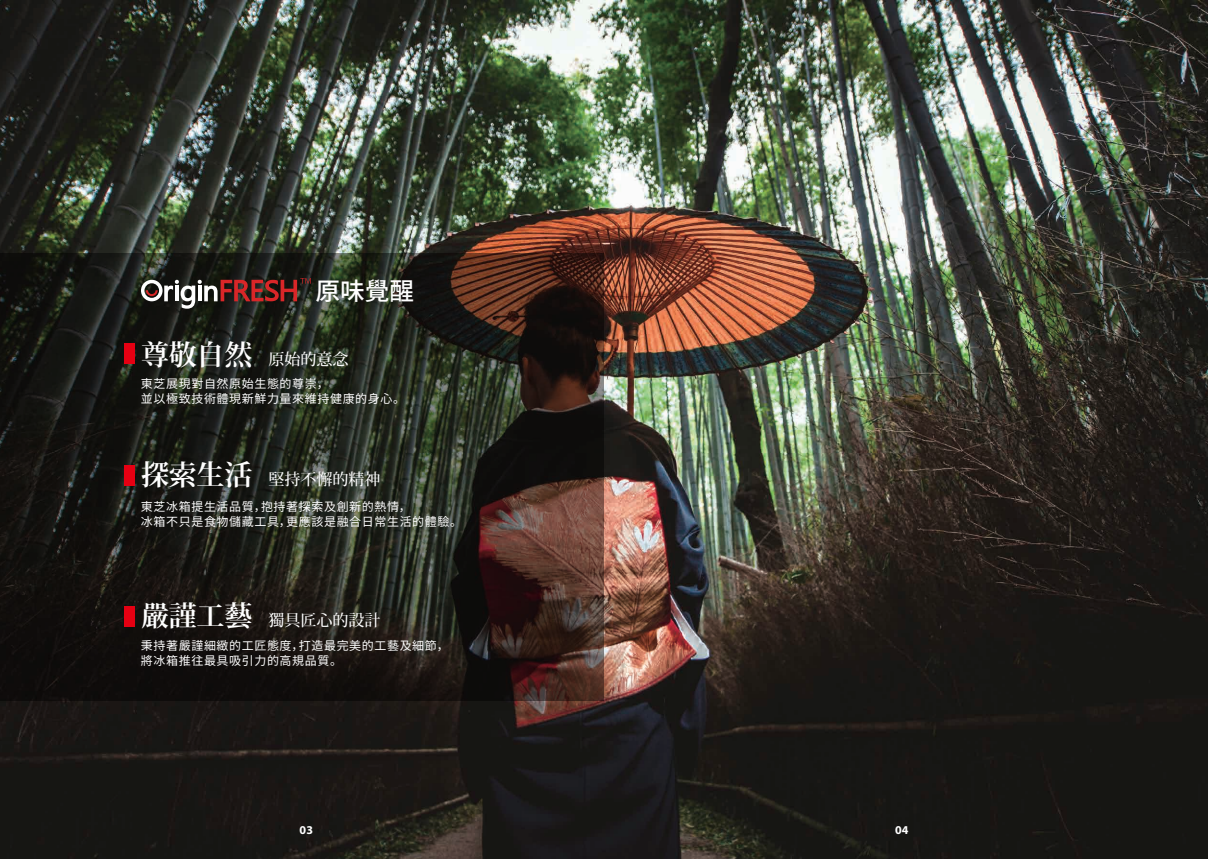
<style>
.page{position:relative;width:1208px;height:859px;background:#fff}
.page>*{position:absolute;margin:0;border:0;box-sizing:border-box;transform-origin:0 0}
.t1{font:500 24.6px "Source Han Sans";color:#fff}
.t2{font:500 16px "Koz Min Pr 6 N";color:#fff}
.t3{font:12px/14.4px "Source Han Sans";letter-spacing:.05em;color:#fff}
.t4{font:700 12px "Myriad Pro";color:#fff}
.s1{font-weight:700;font-size:28px}
</style>
<div class="page">
<img style="left:0;top:0;width:1208px;height:859px">
<svg style="left:0;top:253px;width:604px;height:447px"></svg>
<svg style="left:141px;top:278px;width:170px;height:31px"></svg>
<div style="left:125px;top:343px;width:10px;height:21px;background:#e60012"></div>
<div style="left:125px;top:465px;width:10px;height:21px;background:#e60012"></div>
<div style="left:125px;top:606px;width:10px;height:21px;background:#e60012"></div>
<h1 class="t1" style="left:315px;top:277px;width:100px">原味覺醒</h1>
<h2 class="t2" style="left:141px;top:350px;width:209px"><span class="s1">尊敬自然</span> 原始的意念</h2>
<p class="t3" style="left:141px;top:377px;width:266px">東芝展現對自然原始生態的尊崇，<br>並以極致技術體現新鮮力量來維持健康的身心。</p>
<h2 class="t2" style="left:141px;top:470px;width:241px"><span class="s1">探索生活</span> 堅持不懈的精神</h2>
<p class="t3" style="left:141px;top:500px;width:323px">東芝冰箱提生活品質，抱持著探索及創新的熱情，<br>冰箱不只是食物儲藏工具，更應該是融合日常生活的體驗。</p>
<h2 class="t2" style="left:141px;top:611px;width:241px"><span class="s1">嚴謹工藝</span> 獨具匠心的設計</h2>
<p class="t3" style="left:141px;top:639px;width:309px">秉持著嚴謹細緻的工匠態度，打造最完美的工藝及細節，將冰箱推往最具吸引力的高規品質。</p>
<p class="t4" style="left:299px;top:822px;width:15px">03</p>
<p class="t4" style="left:895px;top:822px;width:15px">04</p>
</div>
